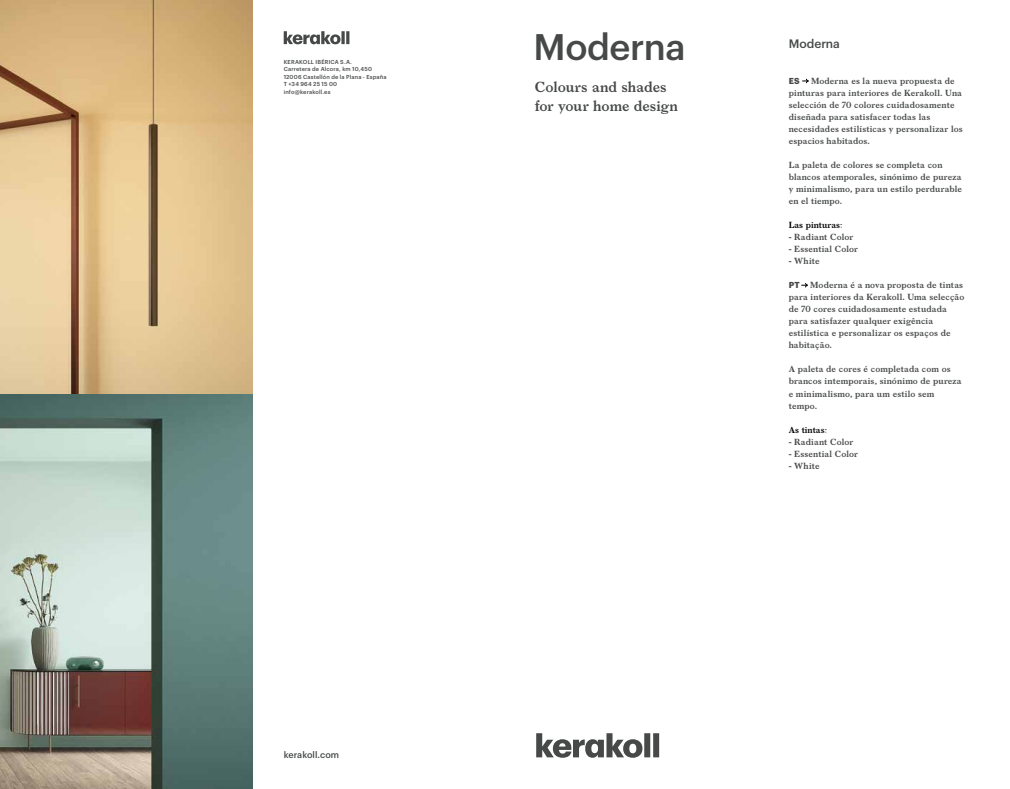
<style>
.page{position:relative;width:1010px;height:789px;background:#fff}
.page>*{position:absolute;margin:0;border:0;box-sizing:border-box;transform-origin:0 0}
.t1{font:500 36.1px "Graphik";letter-spacing:-.01em;color:#474949}
.t2{font:600 14px/19px "Larish Neue";letter-spacing:-.005em;color:#474949}
.t3{font:500 12px "Graphik";color:#474949}
.t4{font:500 9px "Graphik";letter-spacing:.005em;color:#474949}
.t5{font:600 8.5px/12px "Larish Neue";letter-spacing:.015em;color:#474949}
.t6{font:600 8.5px "Larish Neue";color:#000}
.t7{font:700 8.5px "Graphik";color:#474949}
.t8{font:500 5.6px/7.5px "Graphik";letter-spacing:.03em;color:#474949}
.s1{color:#474949}
.s2{font-family:"Graphik";font-weight:700}
</style>
<div class="page">
<svg style="left:536px;top:733px;width:123px;height:24px"></svg>
<svg style="left:283px;top:31px;width:66px;height:13px"></svg>
<svg style="left:802px;top:78px;width:6px;height:6px"></svg>
<svg style="left:801px;top:283px;width:6px;height:5px"></svg>
<img style="left:0;top:0;width:252px;height:788px">
<p class="t8" style="left:283px;top:57px;width:104px">KERAKOLL IBÉRICA S.A.<br>Carretera de Alcora, km 10,450<br>12006 Castellón de la Plana - España<br>T +34 964 25 15 00<br>info@kerakoll.es</p>
<p class="t4" style="left:283px;top:747px;width:57px">kerakoll.com</p>
<h1 class="t1" style="left:533px;top:19px;width:154px">Moderna</h1>
<h2 class="t2" style="left:534px;top:77px;width:145px">Colours and shades for your home design</h2>
<h3 class="t3" style="left:788px;top:35px;width:53px">Moderna</h3>
<p class="t5" style="left:788px;top:74px;width:175px;text-indent:22px">Moderna es la nueva propuesta de pinturas para interiores de Kerakoll. Una selección de 70 colores cuidadosamente diseñada para satisfacer todas las necesidades estilísticas y personalizar los espacios habitados.</p>
<p class="t5" style="left:788px;top:158px;width:175px">La paleta de colores se completa con blancos atemporales, sinónimo de pureza y minimalismo, para un estilo perdurable en el tiempo.</p>
<p class="t6" style="left:788px;top:218px;width:55px">Las pinturas<span class="s1">:</span></p>
<p class="t5" style="left:788px;top:230px;width:66px">- Radiant Color</p>
<p class="t5" style="left:788px;top:242px;width:71px">- Essential Color</p>
<p class="t5" style="left:788px;top:254px;width:32px">- White</p>
<p class="t5" style="left:788px;top:278px;width:177px"><span class="s2">PT</span> Moderna é a nova proposta de tintas para interiores da Kerakoll. Uma selecção de 70 cores cuidadosamente estudada para satisfazer qualquer exigência estilística e personalizar os espaços de habitação.</p>
<p class="t5" style="left:788px;top:362px;width:174px">A paleta de cores é completada com os brancos intemporais, sinónimo de pureza e minimalismo, para um estilo sem tempo.</p>
<p class="t6" style="left:788px;top:422px;width:40px">As tintas<span class="s1">:</span></p>
<p class="t5" style="left:788px;top:434px;width:66px">- Radiant Color</p>
<p class="t5" style="left:788px;top:446px;width:71px">- Essential Color</p>
<p class="t5" style="left:788px;top:458px;width:32px">- White</p>
<p class="t7" style="left:788px;top:74px;width:12px">ES</p>
</div>
